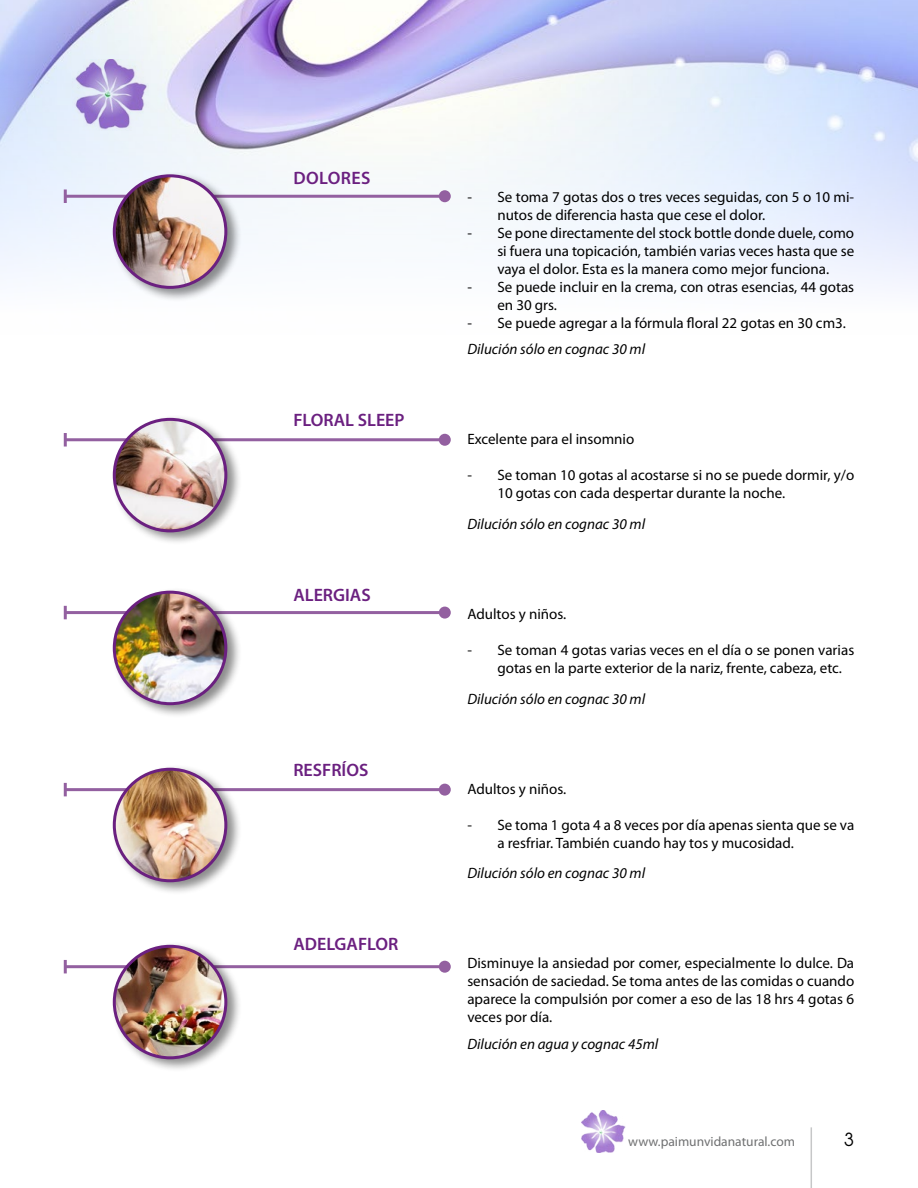
<style>
.page{position:relative;width:918px;height:1188px;background:#fff}
.page>*{position:absolute;margin:0;border:0;box-sizing:border-box;transform-origin:0 0}
.t1{font:600 18px "Myriad Pro";color:#6b2080}
.t2{font:600 18px "Myriad Pro";letter-spacing:.02em;color:#6b2080}
.t3{font:18px "Avant Garde";color:#000}
.t4{font:15px/18px "Myriad Pro";color:#000}
.t5{font:italic 15px "Myriad Pro";color:#000}
.t6{font:13.5px "Myriad Pro";color:#707172}
</style>
<div class="page">
<img style="left:0;top:0;width:918px;height:286px">
<img style="left:582px;top:1111px;width:43px;height:41px">
<hr style="left:811px;top:1127px;width:1px;height:61px;background:#c6c7c8">
<img style="left:73px;top:60px;width:76px;height:71px">
<hr style="left:65px;top:195px;width:380px;height:3px;background:#9360a0">
<hr style="left:64px;top:189px;width:3px;height:14px;background:#9360a0">
<div style="left:439px;top:190px;width:12px;height:12px;background:#9360a0;border-radius:50%"></div>
<div style="left:112px;top:171px;width:130px;height:131px;background:#000;opacity:.45"></div>
<img style="left:114px;top:176px;width:112px;height:111px;border-radius:56px">
<div style="left:113px;top:174px;width:114px;height:115px;border:3px solid #6b2080;border-radius:50%"></div>
<hr style="left:65px;top:438px;width:380px;height:3px;background:#9360a0">
<hr style="left:64px;top:433px;width:3px;height:14px;background:#9360a0">
<div style="left:439px;top:434px;width:12px;height:12px;background:#9360a0;border-radius:50%"></div>
<div style="left:112px;top:415px;width:130px;height:130px;background:#000;opacity:.45"></div>
<img style="left:114px;top:419px;width:112px;height:112px;border-radius:56px">
<div style="left:113px;top:418px;width:114px;height:114px;border:3px solid #6b2080;border-radius:50%"></div>
<hr style="left:65px;top:611px;width:380px;height:3px;background:#9360a0">
<svg style="left:64px;top:606px;width:3px;height:13px"></svg>
<div style="left:439px;top:607px;width:12px;height:12px;background:#9360a0;border-radius:50%"></div>
<div style="left:112px;top:588px;width:130px;height:130px;background:#000;opacity:.45"></div>
<img style="left:114px;top:592px;width:112px;height:112px;border-radius:56px">
<div style="left:113px;top:591px;width:114px;height:114px;border:3px solid #6b2080;border-radius:50%"></div>
<hr style="left:65px;top:788px;width:380px;height:3px;background:#9360a0">
<svg style="left:64px;top:783px;width:3px;height:13px"></svg>
<div style="left:439px;top:784px;width:12px;height:12px;background:#9360a0;border-radius:50%"></div>
<div style="left:112px;top:765px;width:130px;height:130px;background:#000;opacity:.45"></div>
<img style="left:114px;top:769px;width:112px;height:112px;border-radius:56px">
<div style="left:113px;top:768px;width:114px;height:114px;border:3px solid #6b2080;border-radius:50%"></div>
<hr style="left:65px;top:965px;width:380px;height:3px;background:#9360a0">
<svg style="left:64px;top:960px;width:3px;height:13px"></svg>
<div style="left:439px;top:961px;width:12px;height:12px;background:#9360a0;border-radius:50%"></div>
<div style="left:112px;top:942px;width:130px;height:130px;background:#000;opacity:.45"></div>
<img style="left:114px;top:946px;width:112px;height:112px;border-radius:56px">
<div style="left:113px;top:945px;width:114px;height:114px;border:3px solid #6b2080;border-radius:50%"></div>
<p class="t2" style="left:294px;top:168px;width:78px">DOLORES</p>
<p class="t1" style="left:293px;top:410px;width:113px">FLORAL SLEEP</p>
<p class="t1" style="left:293px;top:585px;width:79px">ALERGIAS</p>
<p class="t1" style="left:293px;top:760px;width:77px">RESFRÍOS</p>
<p class="t1" style="left:293px;top:934px;width:106px">ADELGAFLOR</p>
<p class="t4" style="left:497px;top:188px;width:358px;text-indent:-30px">- Se toma 7 gotas dos o tres veces seguidas, con 5 o 10 mi&shy;nutos de diferencia hasta que cese el dolor.</p>
<p class="t4" style="left:497px;top:224px;width:358px;text-align:justify;text-indent:-30px">- Se pone directamente del stock bottle donde duele, como si fuera una topicación, también varias veces hasta que se vaya el dolor. Esta es la manera como mejor funciona.</p>
<p class="t4" style="left:497px;top:278px;width:358px;text-indent:-30px">- Se puede incluir en la crema, con otras esencias, 44 gotas en 30 grs.</p>
<p class="t4" style="left:467px;top:314px;width:380px">- Se puede agregar a la fórmula floral 22 gotas en 30 cm3.</p>
<p class="t5" style="left:467px;top:341px;width:179px">Dilución sólo en cognac 30 ml</p>
<p class="t4" style="left:467px;top:430px;width:168px">Excelente para el insomnio</p>
<p class="t4" style="left:497px;top:466px;width:358px;text-indent:-30px">- Se toman 10 gotas al acostarse si no se puede dormir, y/o<br>10 gotas con cada despertar durante la noche.</p>
<p class="t5" style="left:467px;top:516px;width:179px">Dilución sólo en cognac 30 ml</p>
<p class="t4" style="left:467px;top:605px;width:101px">Adultos y niños.</p>
<p class="t4" style="left:497px;top:641px;width:358px;text-indent:-30px">- Se toman 4 gotas varias veces en el día o se ponen varias gotas en la parte exterior de la nariz, frente, cabeza, etc.</p>
<p class="t5" style="left:467px;top:690px;width:179px">Dilución sólo en cognac 30 ml</p>
<p class="t4" style="left:467px;top:780px;width:101px">Adultos y niños.</p>
<p class="t4" style="left:497px;top:816px;width:358px;text-indent:-30px">- Se toma 1 gota 4 a 8 veces por día apenas sienta que se va a resfriar. También cuando hay tos y mucosidad.</p>
<p class="t5" style="left:467px;top:865px;width:179px">Dilución sólo en cognac 30 ml</p>
<p class="t4" style="left:467px;top:955px;width:388px;text-align:justify">Disminuye la ansiedad por comer, especialmente lo dulce. Da sensación de saciedad. Se toma antes de las comidas o cuando aparece la compulsión por comer a eso de las 18 hrs 4 gotas 6 veces por día.</p>
<p class="t5" style="left:467px;top:1036px;width:192px">Dilución en agua y cognac 45ml</p>
<p class="t6" style="left:628px;top:1134px;width:168px">www.paimunvidanatural.com</p>
<p class="t3" style="left:844px;top:1128px;width:11px">3</p>
</div>
